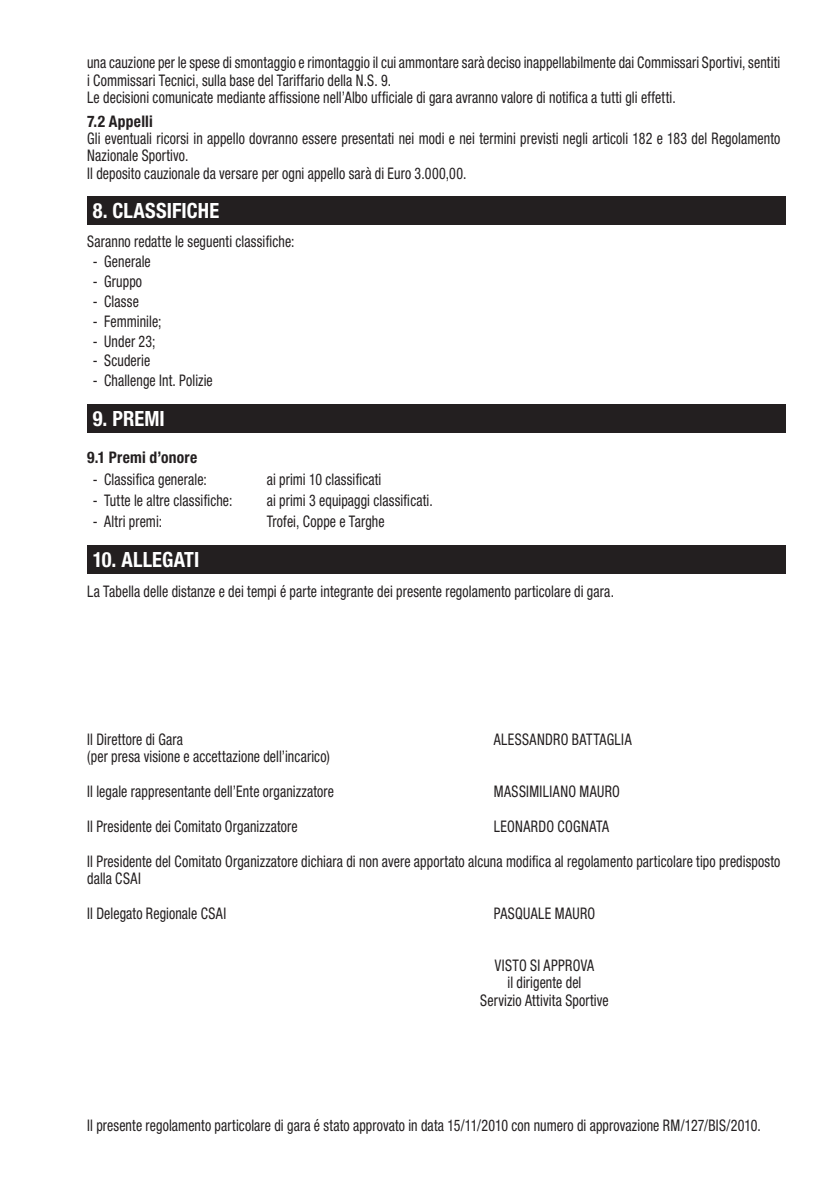
<style>
.page{position:relative;width:840px;height:1191px;background:#fff}
.page>*{position:absolute;margin:0;border:0;box-sizing:border-box;transform-origin:0 0}
.t1{font:700 condensed 21px "Helvetica Neue LT Std";letter-spacing:.005em;color:#fff}
.t2{font:condensed 16px/17.4px "Helvetica Neue LT Std";letter-spacing:.01em;color:#231f20;scale:.87 1}
.t3{font:condensed 16px "Helvetica Neue LT Std";letter-spacing:.03em;color:#231f20;scale:.87 1}
.t4{font:700 condensed 16px "Helvetica Neue LT Std";letter-spacing:.015em;color:#231f20}
</style>
<div class="page">
<div style="left:87px;top:197px;width:697px;height:28px;background:#231f20"></div>
<div style="left:87px;top:404px;width:697px;height:28px;background:#231f20"></div>
<div style="left:87px;top:545px;width:697px;height:28px;background:#231f20"></div>
<p class="t2" style="left:87px;top:54px;width:797px">una cauzione per le spese di smontaggio e rimontaggio il cui ammontare sarà deciso inappellabilmente dai Commissari Sportivi, sentiti i Commissari Tecnici, sulla base del Tariffario della N.S. 9.<br>Le decisioni comunicate mediante affissione nell’Albo ufficiale di gara avranno valore di notifica a tutti gli effetti.</p>
<p class="t4" style="left:87px;top:111px;width:67px">7.2 Appelli</p>
<p class="t2" style="left:87px;top:130px;width:797px">Gli eventuali ricorsi in appello dovranno essere presentati nei modi e nei termini previsti negli articoli 182 e 183 del Regolamento<br>Nazionale Sportivo.<br>Il deposito cauzionale da versare per ogni appello sarà di Euro 3.000,00.</p>
<h1 class="t1" style="left:93px;top:198px;width:128px">8. CLASSIFICHE</h1>
<p class="t2" style="left:87px;top:233px;width:240px">Saranno redatte le seguenti classifiche:</p>
<p class="t2" style="left:93px;top:253px;width:68px">- Generale</p>
<p class="t2" style="left:93px;top:272px;width:58px">- Gruppo</p>
<p class="t2" style="left:93px;top:292px;width:54px">- Classe</p>
<p class="t2" style="left:93px;top:312px;width:80px">- Femminile;</p>
<p class="t2" style="left:93px;top:332px;width:74px">- Under 23;</p>
<p class="t2" style="left:93px;top:352px;width:67px">- Scuderie</p>
<p class="t2" style="left:93px;top:372px;width:139px">- Challenge Int. Polizie</p>
<h1 class="t1" style="left:93px;top:405px;width:73px">9. PREMI</h1>
<p class="t4" style="left:87px;top:448px;width:111px">9.1 Premi d’onore</p>
<p class="t2" style="left:93px;top:470px;width:132px">- Classifica generale:</p>
<p class="t2" style="left:266px;top:470px;width:133px">ai primi 10 classificati</p>
<p class="t2" style="left:93px;top:491px;width:162px">- Tutte le altre classifiche:</p>
<p class="t2" style="left:266px;top:491px;width:192px">ai primi 3 equipaggi classificati.</p>
<p class="t2" style="left:93px;top:512px;width:81px">- Altri premi:</p>
<p class="t2" style="left:266px;top:512px;width:137px">Trofei, Coppe e Targhe</p>
<h1 class="t1" style="left:93px;top:547px;width:108px">10. ALLEGATI</h1>
<p class="t2" style="left:87px;top:583px;width:606px">La Tabella delle distanze e dei tempi é parte integrante dei presente regolamento particolare di gara.</p>
<p class="t2" style="left:87px;top:730px;width:112px">Il Direttore di Gara</p>
<p class="t3" style="left:493px;top:730px;width:160px">ALESSANDRO BATTAGLIA</p>
<p class="t2" style="left:87px;top:739px;width:285px;line-height:34.8px">(per presa visione e accettazione dell’incarico)<br>Il legale rappresentante dell’Ente organizzatore</p>
<p class="t3" style="left:493px;top:782px;width:146px">MASSIMILIANO MAURO</p>
<p class="t2" style="left:87px;top:809px;width:798px;line-height:34.8px;text-indent:406px">LEONARDO COGNATA<br>Il Presidente del Comitato Organizzatore dichiara di non avere apportato alcuna modifica al regolamento particolare tipo predisposto</p>
<p class="t2" style="left:87px;top:861px;width:161px;line-height:34.8px">dalla CSAI<br>Il Delegato Regionale CSAI</p>
<p class="t2" style="left:87px;top:817px;width:243px">Il Presidente dei Comitato Organizzatore</p>
<p class="t2" style="left:493px;top:904px;width:118px">PASQUALE MAURO</p>
<p class="t2" style="left:480px;top:956px;width:149px;text-align:center">VISTO SI APPROVA<br>il dirigente del<br>Servizio Attivita Sportive</p>
<p class="t2" style="left:87px;top:1116px;width:775px">Il presente regolamento particolare di gara é stato approvato in data 15/11/2010 con numero di approvazione RM/127/BIS/2010.</p>
</div>
